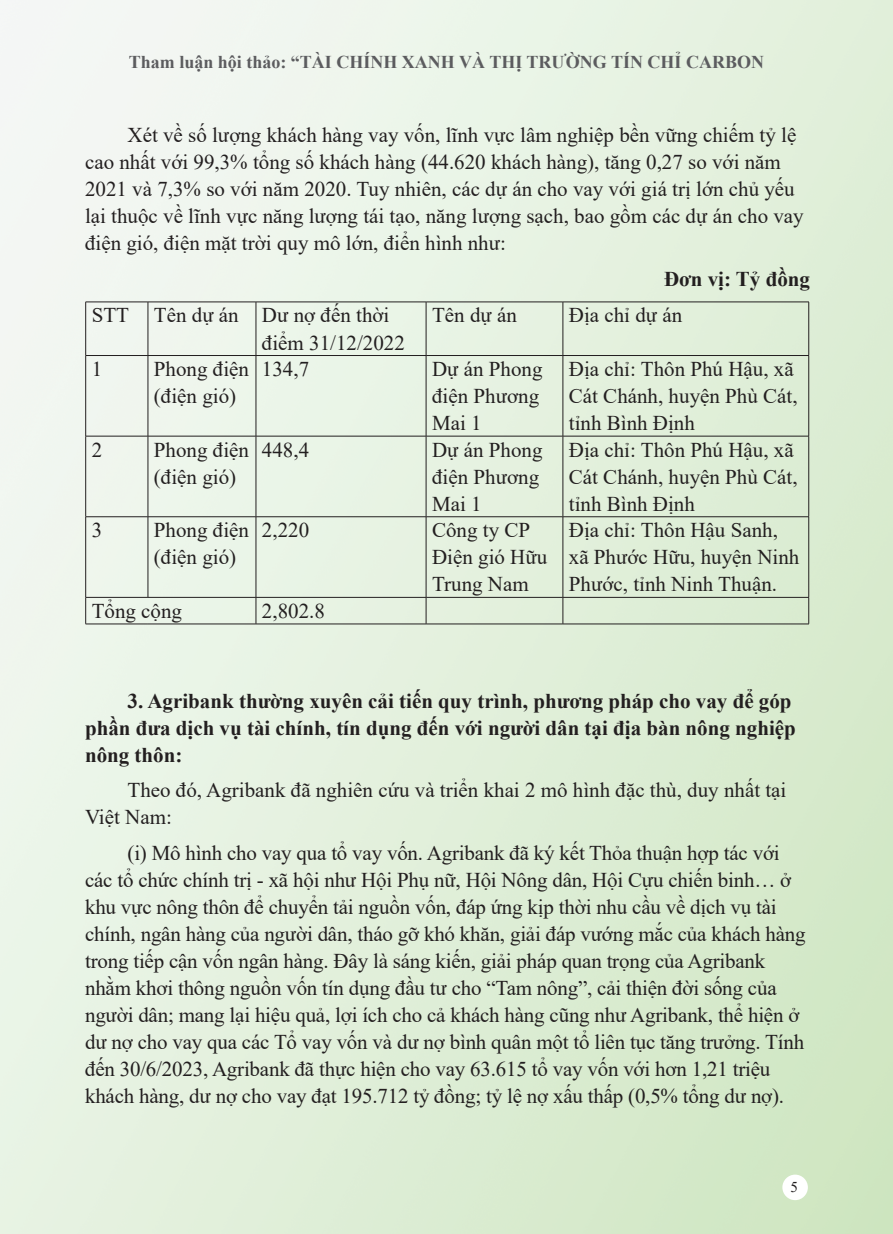
<style>
.page{position:relative;width:893px;height:1234px;background:#fff}
.page>*{position:absolute;margin:0;border:0;box-sizing:border-box;transform-origin:0 0}
.t1{font:21px/27px "Times New Roman";color:#231f20}
.t2{font:700 21px/27px "Times New Roman";color:#231f20}
.t3{font:700 18px "Times New Roman";color:#5c5c5f}
.t4{font:18px "Minion Pro";color:#231f20}
.t5{font:15px "Times New Roman";color:#231f20}
</style>
<div class="page">
<img style="left:0;top:0;width:893px;height:1233px">
<hr style="left:86px;top:301px;width:62px;height:1px;background:#231f20">
<hr style="left:85px;top:302px;width:1px;height:53px;background:#231f20">
<hr style="left:148px;top:301px;width:108px;height:1px;background:#231f20">
<hr style="left:148px;top:302px;width:1px;height:53px;background:#231f20">
<hr style="left:256px;top:301px;width:170px;height:1px;background:#231f20">
<hr style="left:256px;top:302px;width:1px;height:53px;background:#231f20">
<hr style="left:426px;top:301px;width:137px;height:1px;background:#231f20">
<hr style="left:426px;top:302px;width:1px;height:53px;background:#231f20">
<hr style="left:563px;top:301px;width:246px;height:1px;background:#231f20">
<hr style="left:563px;top:302px;width:1px;height:53px;background:#231f20">
<hr style="left:808px;top:302px;width:1px;height:53px;background:#231f20">
<hr style="left:86px;top:355px;width:62px;height:1px;background:#231f20">
<hr style="left:85px;top:355px;width:1px;height:81px;background:#231f20">
<hr style="left:148px;top:355px;width:108px;height:1px;background:#231f20">
<hr style="left:148px;top:355px;width:1px;height:81px;background:#231f20">
<hr style="left:256px;top:355px;width:170px;height:1px;background:#231f20">
<hr style="left:256px;top:355px;width:1px;height:81px;background:#231f20">
<hr style="left:426px;top:355px;width:137px;height:1px;background:#231f20">
<hr style="left:426px;top:355px;width:1px;height:81px;background:#231f20">
<hr style="left:563px;top:355px;width:246px;height:1px;background:#231f20">
<hr style="left:563px;top:355px;width:1px;height:81px;background:#231f20">
<hr style="left:808px;top:355px;width:1px;height:81px;background:#231f20">
<hr style="left:86px;top:436px;width:62px;height:1px;background:#231f20">
<hr style="left:85px;top:436px;width:1px;height:80px;background:#231f20">
<hr style="left:148px;top:436px;width:108px;height:1px;background:#231f20">
<hr style="left:148px;top:436px;width:1px;height:80px;background:#231f20">
<hr style="left:256px;top:436px;width:170px;height:1px;background:#231f20">
<hr style="left:256px;top:436px;width:1px;height:80px;background:#231f20">
<hr style="left:426px;top:436px;width:137px;height:1px;background:#231f20">
<hr style="left:426px;top:436px;width:1px;height:80px;background:#231f20">
<hr style="left:563px;top:436px;width:246px;height:1px;background:#231f20">
<hr style="left:563px;top:436px;width:1px;height:80px;background:#231f20">
<hr style="left:808px;top:436px;width:1px;height:80px;background:#231f20">
<hr style="left:86px;top:516px;width:62px;height:1px;background:#231f20">
<hr style="left:85px;top:517px;width:1px;height:80px;background:#231f20">
<hr style="left:148px;top:516px;width:108px;height:1px;background:#231f20">
<hr style="left:148px;top:517px;width:1px;height:80px;background:#231f20">
<hr style="left:256px;top:516px;width:170px;height:1px;background:#231f20">
<hr style="left:256px;top:517px;width:1px;height:80px;background:#231f20">
<hr style="left:426px;top:516px;width:137px;height:1px;background:#231f20">
<hr style="left:426px;top:517px;width:1px;height:80px;background:#231f20">
<hr style="left:563px;top:516px;width:246px;height:1px;background:#231f20">
<hr style="left:563px;top:517px;width:1px;height:80px;background:#231f20">
<hr style="left:808px;top:517px;width:1px;height:80px;background:#231f20">
<hr style="left:86px;top:597px;width:62px;height:1px;background:#231f20">
<svg style="left:85px;top:597px;width:1px;height:26px"></svg>
<hr style="left:148px;top:597px;width:108px;height:1px;background:#231f20">
<hr style="left:256px;top:597px;width:170px;height:1px;background:#231f20">
<svg style="left:256px;top:597px;width:1px;height:26px"></svg>
<hr style="left:426px;top:597px;width:137px;height:1px;background:#231f20">
<svg style="left:426px;top:597px;width:1px;height:26px"></svg>
<hr style="left:563px;top:597px;width:246px;height:1px;background:#231f20">
<svg style="left:563px;top:597px;width:1px;height:26px"></svg>
<svg style="left:808px;top:597px;width:1px;height:26px"></svg>
<hr style="left:86px;top:623px;width:62px;height:1px;background:#231f20">
<hr style="left:148px;top:623px;width:108px;height:1px;background:#231f20">
<hr style="left:256px;top:623px;width:170px;height:1px;background:#231f20">
<hr style="left:426px;top:623px;width:137px;height:1px;background:#231f20">
<hr style="left:563px;top:623px;width:246px;height:1px;background:#231f20">
<div style="left:782px;top:1174px;width:26px;height:25px;background:#fff;border-radius:50%"></div>
<p class="t3" style="left:129px;top:49px;width:637px">Tham luận hội thảo: “TÀI CHÍNH XANH VÀ THỊ TRƯỜNG TÍN CHỈ CARBON</p>
<p class="t1" style="left:85px;top:121px;width:720px;text-indent:43px">Xét về số lượng khách hàng vay vốn, lĩnh vực lâm nghiệp bền vững chiếm tỷ lệ cao nhất với 99,3% tổng số khách hàng (44.620 khách hàng), tăng 0,27 so với năm 2021 và 7,3% so với năm 2020. Tuy nhiên, các dự án cho vay với giá trị lớn chủ yếu lại thuộc về lĩnh vực năng lượng tái tạo, năng lượng sạch, bao gồm các dự án cho vay điện gió, điện mặt trời quy mô lớn, điển hình như:</p>
<p class="t2" style="left:664px;top:265px;width:148px">Đơn vị: Tỷ đồng</p>
<p class="t1" style="left:92px;top:301px;width:39px">STT</p>
<p class="t1" style="left:154px;top:301px;width:86px">Tên dự án</p>
<p class="t1" style="left:262px;top:301px;width:144px">Dư nợ đến thời điểm 31/12/2022</p>
<p class="t1" style="left:432px;top:301px;width:86px">Tên dự án</p>
<p class="t1" style="left:569px;top:301px;width:115px">Địa chỉ dự án</p>
<p class="t1" style="left:92px;top:355px;width:12px">1</p>
<p class="t1" style="left:154px;top:355px;width:97px">Phong điện (điện gió)</p>
<p class="t1" style="left:262px;top:355px;width:49px">134,7</p>
<p class="t1" style="left:432px;top:355px;width:112px">Dự án Phong điện Phương<br>Mai 1</p>
<p class="t1" style="left:569px;top:355px;width:230px">Địa chỉ: Thôn Phú Hậu, xã<br>Cát Chánh, huyện Phù Cát, tỉnh Bình Định</p>
<p class="t1" style="left:92px;top:435px;width:12px">2</p>
<p class="t1" style="left:154px;top:435px;width:97px">Phong điện (điện gió)</p>
<p class="t1" style="left:262px;top:435px;width:49px">448,4</p>
<p class="t1" style="left:432px;top:435px;width:112px">Dự án Phong điện Phương<br>Mai 1</p>
<p class="t1" style="left:569px;top:435px;width:230px">Địa chỉ: Thôn Phú Hậu, xã<br>Cát Chánh, huyện Phù Cát, tỉnh Bình Định</p>
<p class="t1" style="left:92px;top:516px;width:12px">3</p>
<p class="t1" style="left:154px;top:516px;width:97px">Phong điện (điện gió)</p>
<p class="t1" style="left:262px;top:516px;width:49px">2,220</p>
<p class="t1" style="left:432px;top:516px;width:117px">Công ty CP<br>Điện gió Hữu<br>Trung Nam</p>
<p class="t1" style="left:569px;top:516px;width:232px">Địa chỉ: Thôn Hậu Sanh, xã Phước Hữu, huyện Ninh<br>Phước, tỉnh Ninh Thuận.</p>
<p class="t1" style="left:92px;top:596px;width:92px">Tổng cộng</p>
<p class="t1" style="left:262px;top:596px;width:64px">2,802.8</p>
<p class="t2" style="left:85px;top:686px;width:712px;text-indent:43px">3. Agribank thường xuyên cải tiến quy trình, phương pháp cho vay để góp phần đưa dịch vụ tài chính, tín dụng đến với người dân tại địa bàn nông nghiệp nông thôn:</p>
<p class="t1" style="left:85px;top:776px;width:703px;text-indent:43px">Theo đó, Agribank đã nghiên cứu và triển khai 2 mô hình đặc thù, duy nhất tại<br>Việt Nam:</p>
<p class="t1" style="left:85px;top:838px;width:722px;text-indent:43px">(i) Mô hình cho vay qua tổ vay vốn. Agribank đã ký kết Thỏa thuận hợp tác với các tổ chức chính trị - xã hội như Hội Phụ nữ, Hội Nông dân, Hội Cựu chiến binh… ở khu vực nông thôn để chuyển tải nguồn vốn, đáp ứng kịp thời nhu cầu về dịch vụ tài chính, ngân hàng của người dân, tháo gỡ khó khăn, giải đáp vướng mắc của khách hàng trong tiếp cận vốn ngân hàng. Đây là sáng kiến, giải pháp quan trọng của Agribank nhằm khơi thông nguồn vốn tín dụng đầu tư cho “Tam nông”, cải thiện đời sống của người dân; mang lại hiệu quả, lợi ích cho cả khách hàng cũng như Agribank, thể hiện ở dư nợ cho vay qua các Tổ vay vốn và dư nợ bình quân một tổ liên tục tăng trưởng. Tính đến 30/6/2023, Agribank đã thực hiện cho vay 63.615 tổ vay vốn với hơn 1,21 triệu khách hàng, dư nợ cho vay đạt 195.712 tỷ đồng; tỷ lệ nợ xấu thấp (0,5% tổng dư nợ).</p>
<p class="t4" style="left:793px;top:1173px;width:16px">54</p>
<p class="t5" style="left:790px;top:1175px;width:9px">5</p>
</div>
